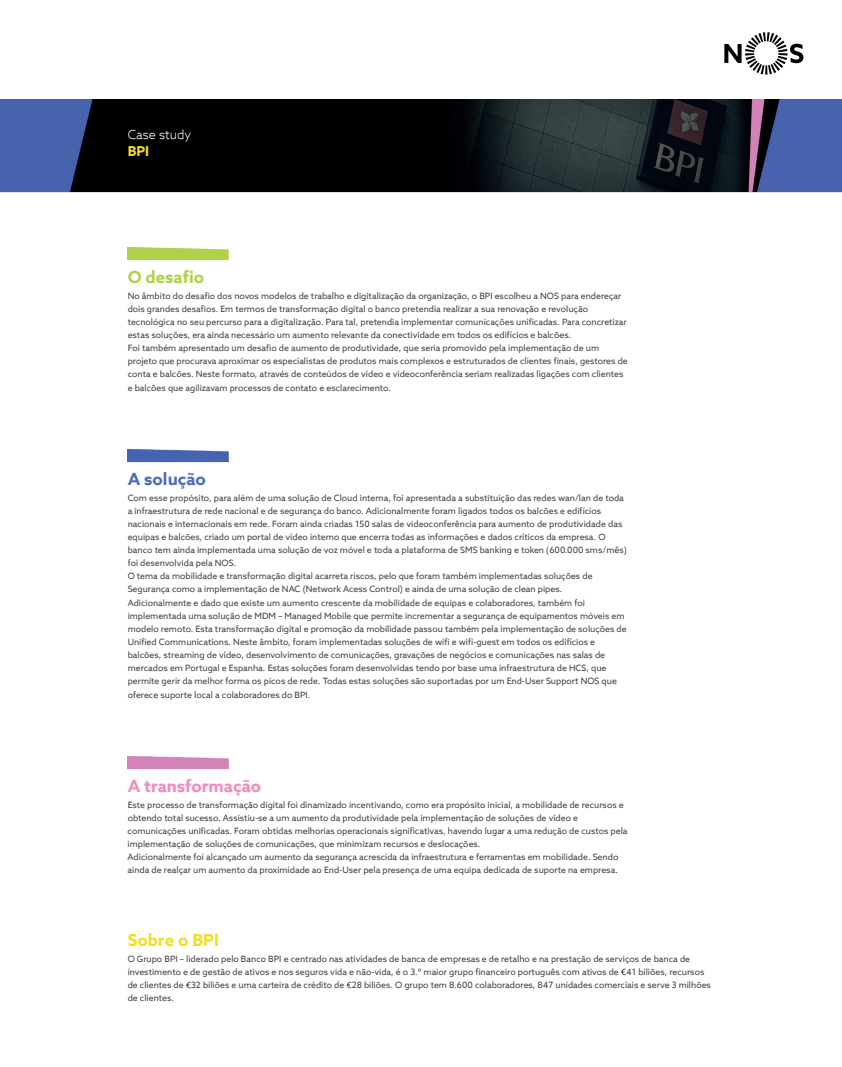
<style>
.page{position:relative;width:842px;height:1067px;background:#fff}
.page>*{position:absolute;margin:0;border:0;box-sizing:border-box;transform-origin:0 0}
.t1{font:700 16.88px "Azo Web";color:#f28cb9}
.t2{font:700 16.88px "Azo Web";color:#f4dd28}
.t3{font:700 16.88px "Azo Web";color:#afd24c}
.t4{font:700 16.88px "Azo Web";color:#4f6db5}
.t5{font:700 13.75px "Azo Web";color:#f4dd28}
.t6{font:300 12.5px "Azo Web";color:#fff}
.t7{font:8.75px/13.1px "Azo Web";color:#3d4043}
</style>
<div class="page">
<img style="left:128px;top:246px;width:101px;height:14px">
<img style="left:128px;top:448px;width:101px;height:14px">
<img style="left:128px;top:756px;width:101px;height:13px">
<svg style="left:621px;top:968px;width:4px;height:7px"></svg>
<svg style="left:186px;top:981px;width:5px;height:7px"></svg>
<svg style="left:346px;top:981px;width:5px;height:7px"></svg>
<hr style="left:0;top:192px;width:841px;height:1px;background:#dedfdf">
<img style="left:0;top:99px;width:841px;height:93px">
<svg style="left:724px;top:32px;width:79px;height:43px"></svg>
<h3 class="t6" style="left:128px;top:127px;width:65px">Case study</h3>
<h2 class="t5" style="left:128px;top:142px;width:23px">BPI</h2>
<h1 class="t3" style="left:128px;top:266px;width:78px">O desafio</h1>
<p class="t7" style="left:128px;top:289px;width:501px">No âmbito do desafio dos novos modelos de trabalho e digitalização da organização, o BPI escolheu a NOS para endereçar dois grandes desafios. Em termos de transformação digital o banco pretendia realizar a sua renovação e revolução tecnológica no seu percurso para a digitalização. Para tal, pretendia implementar comunicações unificadas. Para concretizar estas soluções, era ainda necessário um aumento relevante da conectividade em todos os edifícios e balcões.<br>Foi também apresentado um desafio de aumento de produtividade, que seria promovido pela implementação de um projeto que procurava aproximar os especialistas de produtos mais complexos e estruturados de clientes finais, gestores de conta e balcões. Neste formato, através de conteúdos de vídeo e videoconferência seriam realizadas ligações com clientes e balcões que agilizavam processos de contato e esclarecimento.</p>
<h1 class="t4" style="left:128px;top:468px;width:80px">A solução</h1>
<p class="t7" style="left:128px;top:491px;width:500px">Com esse propósito, para além de uma solução de Cloud interna, foi apresentada a substituição das redes wan/lan de toda a infraestrutura de rede nacional e de segurança do banco. Adicionalmente foram ligados todos os balcões e edifícios nacionais e internacionais em rede. Foram ainda criadas 150 salas de videoconferência para aumento de produtividade das equipas e balcões, criado um portal de vídeo interno que encerra todas as informações e dados críticos da empresa. O banco tem ainda implementada uma solução de voz móvel e toda a plataforma de SMS banking e token (600.000 sms/mês) foi desenvolvida pela NOS.<br>O tema da mobilidade e transformação digital acarreta riscos, pelo que foram também implementadas soluções de Segurança como a implementação de NAC (Network Acess Control) e ainda de uma solução de clean pipes.<br>Adicionalmente e dado que existe um aumento crescente da mobilidade de equipas e colaboradores, também foi implementada uma solução de MDM – Managed Mobile que permite incrementar a segurança de equipamentos móveis em modelo remoto. Esta transformação digital e promoção da mobilidade passou também pela implementação de soluções de Unified Communications. Neste âmbito, foram implementadas soluções de wifi e wifi-guest em todos os edifícios e balcões, streaming de vídeo, desenvolvimento de comunicações, gravações de negócios e comunicações nas salas de mercados em Portugal e Espanha. Estas soluções foram desenvolvidas tendo por base uma infraestrutura de HCS, que permite gerir da melhor forma os picos de rede. Todas estas soluções são suportadas por um End-User Support NOS que oferece suporte local a colaboradores do BPI.</p>
<h1 class="t1" style="left:128px;top:774px;width:135px">A transformação</h1>
<p class="t7" style="left:128px;top:797px;width:501px">Este processo de transformação digital foi dinamizado incentivando, como era propósito inicial, a mobilidade de recursos e obtendo total sucesso. Assistiu-se a um aumento da produtividade pela implementação de soluções de vídeo e comunicações unificadas. Foram obtidas melhorias operacionais significativas, havendo lugar a uma redução de custos pela implementação de soluções de comunicações, que minimizam recursos e deslocações.<br>Adicionalmente foi alcançado um aumento da segurança acrescida da infraestrutura e ferramentas em mobilidade. Sendo ainda de realçar um aumento da proximidade ao End-User pela presença de uma equipa dedicada de suporte na empresa.</p>
<h1 class="t2" style="left:128px;top:929px;width:93px">Sobre o BPI</h1>
<p class="t7" style="left:128px;top:952px;width:584px">O Grupo BPI – liderado pelo Banco BPI e centrado nas atividades de banca de empresas e de retalho e na prestação de serviços de banca de investimento e de gestão de ativos e nos seguros vida e não-vida, é o 3.º maior grupo financeiro português com ativos de 41 biliões, recursos de clientes de 32 biliões e uma carteira de crédito de 28 biliões. O grupo tem 8.600 colaboradores, 847 unidades comerciais e serve 3 milhões de clientes.</p>
</div>
